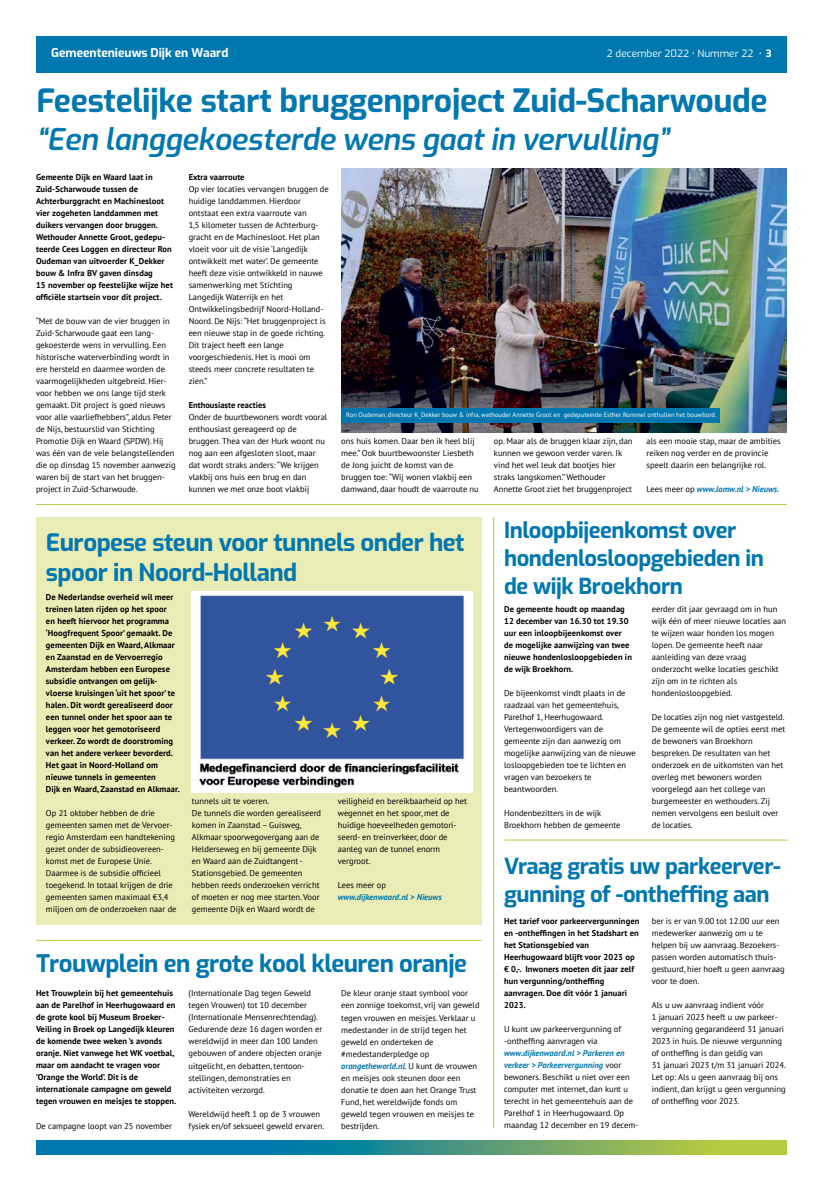
<style>
.page{position:relative;width:823px;height:1191px;background:#fff}
.page>*{position:absolute;margin:0;border:0;box-sizing:border-box;transform-origin:0 0}
.t1{font:700 32px "Exo";letter-spacing:-.01em;color:#0077af}
.t2{font:italic 600 30px "Exo";letter-spacing:-.01em;color:#0077af}
.t3{font:700 24px/30px "Exo";letter-spacing:-.02em;color:#0077af}
.t4{font:700 22px/28px "Exo";letter-spacing:-.02em;color:#0077af}
.t5{font:700 12px "Exo";color:#fff}
.t6{font:10px "Exo";color:#fff}
.t7{font:8.5px/12px "PT Sans";color:#000}
.t8{font:700 8.5px/12px "PT Sans";letter-spacing:.01em;color:#000}
.t9{font:italic 700 8.5px "PT Sans";color:#0077af}
.t10{font:6.5px "PT Sans";color:#fff}
.s1{font-weight:700}
.s2{font-weight:400;font-style:normal;color:#000}
.s3{font-weight:700;font-style:italic;color:#0077af}
</style>
<div class="page">
<div style="left:36px;top:36px;width:750px;height:36px;background:#0077af"></div>
<svg style="left:36px;top:1140px;width:750px;height:15px;background:#439583"></svg>
<hr style="left:36px;top:504px;width:750px;height:1px;background:#b5ca3f">
<hr style="left:504px;top:839px;width:283px;height:1px;background:#b5ca3f">
<hr style="left:36px;top:940px;width:445px;height:1px;background:#b5ca3f">
<img style="left:341px;top:168px;width:445px;height:264px">
<div style="left:36px;top:517px;width:445px;height:407px;background:#e9ecb4"></div>
<hr style="left:493px;top:517px;width:1px;height:611px;background:#b5ca3f">
<img style="left:192px;top:592px;width:280px;height:200px">
<div style="left:341px;top:408px;width:378px;height:14px;background:#0077af"></div>
<h3 class="t5" style="left:51px;top:44px;width:179px">Gemeentenieuws Dijk en Waard</h3>
<p class="t6" style="left:606px;top:47px;width:166px">2 december 2022 • Nummer 22 • <span class="s1">3</span></p>
<h1 class="t1" style="left:36px;top:78px;width:732px">Feestelijke start bruggenproject Zuid-Scharwoude</h1>
<h2 class="t2" style="left:36px;top:117px;width:633px">“Een langgekoesterde wens gaat in vervulling”</h2>
<p class="t8" style="left:36px;top:171px;width:138px">Gemeente Dijk en Waard laat in<br>Zuid-Scharwoude tussen de<br>Achterburggracht en Machinesloot vier zogeheten landdammen met duikers vervangen door bruggen.<br>Wethouder Annette Groot, gedepu&shy;teerde Cees Loggen en directeur Ron<br>Oudeman van uitvoerder K_Dekker bouw &amp; Infra BV gaven dinsdag<br>15 november op feestelijke wijze het officiële startsein voor dit project.</p>
<p class="t7" style="left:36px;top:315px;width:141px">“Met de bouw van de vier bruggen in Zuid-Scharwoude gaat een lang&shy;gekoesterde wens in vervulling. Een historische waterverbinding wordt in ere hersteld en daarmee worden de vaarmogelijkheden uitgebreid. Hier&shy;voor hebben we ons lange tijd sterk gemaakt. Dit project is goed nieuws voor alle vaarliefhebbers”, aldus Peter de Nijs, bestuurslid van Stichting Promotie Dijk en Waard (SPDW). Hij was één van de vele belangstellenden die op dinsdag 15 november aanwezig waren bij de start van het bruggen&shy;project in Zuid-Scharwoude.</p>
<p class="t8" style="left:188px;top:171px;width:57px">Extra vaarroute</p>
<p class="t7" style="left:188px;top:183px;width:142px">Op vier locaties vervangen bruggen de huidige landdammen. Hierdoor ontstaat een extra vaarroute van<br>1,5 kilometer tussen de Achterburg&shy;gracht en de Machinesloot. Het plan vloeit voor uit de visie ‘Langedijk ontwikkelt met water’. De gemeente heeft deze visie ontwikkeld in nauwe samenwerking met Stichting<br>Langedijk Waterrijk en het<br>Ontwikkelingsbedrijf Noord-Holland-<br>Noord. De Nijs: “Het bruggenproject is een nieuwe stap in de goede richting.<br>Dit traject heeft een lange voorgeschiedenis. Het is mooi om steeds meer concrete resultaten te zien.”</p>
<p class="t8" style="left:188px;top:399px;width:79px">Enthousiaste reacties</p>
<p class="t7" style="left:188px;top:411px;width:140px">Onder de buurtbewoners wordt vooral enthousiast gereageerd op de bruggen. Thea van der Hurk woont nu nog aan een afgesloten sloot, maar dat wordt straks anders: “We krijgen vlakbij ons huis een brug en dan kunnen we met onze boot vlakbij</p>
<p class="t10" style="left:346px;top:411px;width:371px">Ron Oudeman, directeur K_Dekker bouw &amp; infra, wethouder Annette Groot en gedeputeerde Esther Rommel onthullen het bouwbord.</p>
<p class="t7" style="left:341px;top:435px;width:139px">ons huis komen. Daar ben ik heel blij mee.” Ook buurtbewoonster Liesbeth de Jong juicht de komst van de bruggen toe: “Wij wonen vlakbij een damwand, daar houdt de vaarroute nu</p>
<p class="t7" style="left:493px;top:435px;width:140px">op. Maar als de bruggen klaar zijn, dan kunnen we gewoon verder varen. Ik vind het wel leuk dat bootjes hier straks langskomen.” Wethouder Annette Groot ziet het bruggenproject</p>
<p class="t7" style="left:646px;top:435px;width:136px">als een mooie stap, maar de ambities reiken nog verder en de provincie speelt daarin een belangrijke rol.</p>
<p class="t9" style="left:646px;top:483px;width:134px"><span class="s2">Lees meer op</span> www.lomw.nl &gt; Nieuws<span class="s2">.</span></p>
<h3 class="t3" style="left:46px;top:526px;width:420px">Europese steun voor tunnels onder het spoor in Noord-Holland</h3>
<p class="t8" style="left:46px;top:591px;width:135px">De Nederlandse overheid wil meer treinen laten rijden op het spoor<br>en heeft hiervoor het programma ‘Hoogfrequent Spoor’ gemaakt. De gemeenten Dijk en Waard, Alkmaar en Zaanstad en de Vervoerregio<br>Amsterdam hebben een Europese subsidie ontvangen om gelijk&shy;vloerse kruisingen ‘uit het spoor’ te halen. Dit wordt gerealiseerd door een tunnel onder het spoor aan te leggen voor het gemotoriseerd verkeer. Zo wordt de doorstroming van het andere verkeer bevorderd.<br>Het gaat in Noord-Holland om nieuwe tunnels in gemeenten<br>Dijk en Waard, Zaanstad en Alkmaar.</p>
<p class="t7" style="left:46px;top:807px;width:132px">Op 21 oktober hebben de drie gemeenten samen met de Vervoer&shy;regio Amsterdam een handtekening gezet onder de subsidieovereen&shy;komst met de Europese Unie.<br>Daarmee is de subsidie officieel toegekend. In totaal krijgen de drie gemeenten samen maximaal €3,4 miljoen om de onderzoeken naar de</p>
<p class="t7" style="left:192px;top:795px;width:131px">tunnels uit te voeren.<br>De tunnels die worden gerealiseerd komen in Zaanstad – Guisweg,<br>Alkmaar spoorwegovergang aan de<br>Helderseweg en bij gemeente Dijk en Waard aan de Zuidtangent -<br>Stationsgebied. De gemeenten hebben reeds onderzoeken verricht of moeten er nog mee starten. Voor gemeente Dijk en Waard wordt de</p>
<p class="t7" style="left:338px;top:795px;width:130px">veiligheid en bereikbaarheid op het wegennet en het spoor, met de huidige hoeveelheden gemotori&shy;seerd- en treinverkeer, door de aanleg van de tunnel enorm vergroot.</p>
<p class="t7" style="left:338px;top:879px;width:50px">Lees meer op</p>
<p class="t9" style="left:338px;top:891px;width:105px">www.dijkenwaard.nl &gt; Nieuws</p>
<h3 class="t3" style="left:36px;top:947px;width:432px">Trouwplein en grote kool kleuren oranje</h3>
<p class="t8" style="left:36px;top:987px;width:142px">Het Trouwplein bij het gemeentehuis aan de Parelhof in Heerhugowaard en de grote kool bij Museum Broeker-Veiling in Broek op Langedijk kleuren de komende twee weken ’s avonds oranje. Niet vanwege het WK voetbal, maar om aandacht te vragen voor ’Orange the World’. Dit is de internationale campagne om geweld tegen vrouwen en meisjes te stoppen.</p>
<p class="t7" style="left:36px;top:1119px;width:137px">De campagne loopt van 25 november</p>
<p class="t7" style="left:188px;top:987px;width:135px">(Internationale Dag tegen Geweld tegen Vrouwen) tot 10 december (Internationale Mensenrechtendag).<br>Gedurende deze 16 dagen worden er wereldwijd in meer dan 100 landen gebouwen of andere objecten oranje uitgelicht, en debatten, tentoon&shy;stellingen, demonstraties en activiteiten verzorgd.</p>
<p class="t7" style="left:188px;top:1107px;width:137px">Wereldwijd heeft 1 op de 3 vrouwen fysiek en/of seksueel geweld ervaren.</p>
<p class="t7" style="left:341px;top:987px;width:140px">De kleur oranje staat symbool voor een zonnige toekomst, vrij van geweld tegen vrouwen en meisjes. Verklaar u medestander in de strijd tegen het geweld en onderteken de #medestanderpledge op <span class="s3">orangetheworld.nl</span>. U kunt de vrouwen en meisjes ook steunen door een donatie te doen aan het Orange Trust<br>Fund, het wereldwijde fonds om geweld tegen vrouwen en meisjes te bestrijden.</p>
<h3 class="t4" style="left:504px;top:515px;width:261px">Inloopbijeenkomst over hondenlosloopgebieden in de wijk Broekhorn</h3>
<p class="t8" style="left:504px;top:603px;width:129px">De gemeente houdt op maandag<br>12 december van 16.30 tot 19.30 uur een inloopbijeenkomst over de mogelijke aanwijzing van twee nieuwe hondenlosloopgebieden in de wijk Broekhorn.</p>
<p class="t7" style="left:504px;top:687px;width:133px">De bijeenkomst vindt plaats in de raadzaal van het gemeentehuis,<br>Parelhof 1, Heerhugowaard.<br>Vertegenwoordigers van de gemeente zijn dan aanwezig om mogelijke aanwijzing van de nieuwe losloopgebieden toe te lichten en vragen van bezoekers te beantwoorden.</p>
<p class="t7" style="left:504px;top:807px;width:118px">Hondenbezitters in de wijk<br>Broekhorn hebben de gemeente</p>
<p class="t7" style="left:651px;top:603px;width:136px">eerder dit jaar gevraagd om in hun wijk één of meer nieuwe locaties aan te wijzen waar honden los mogen lopen. De gemeente heeft naar aanleiding van deze vraag onderzocht welke locaties geschikt zijn om in te richten als hondenlosloopgebied.</p>
<p class="t7" style="left:651px;top:711px;width:135px">De locaties zijn nog niet vastgesteld.<br>De gemeente wil de opties eerst met de bewoners van Broekhorn bespreken. De resultaten van het onderzoek en de uitkomsten van het overleg met bewoners worden voorgelegd aan het college van burgemeester en wethouders. Zij nemen vervolgens een besluit over de locaties.</p>
<h3 class="t4" style="left:504px;top:851px;width:278px">Vraag gratis uw parkeerver&shy;gunning of -ontheffing aan</h3>
<p class="t8" style="left:504px;top:915px;width:137px">Het tarief voor parkeervergunningen en -ontheffingen in het Stadshart en het Stationsgebied van<br>Heerhugowaard blijft voor 2023 op € 0,-. Inwoners moeten dit jaar zelf hun vergunning/ontheffing aanvragen. Doe dit vóór 1 januari<br>2023.</p>
<p class="t7" style="left:504px;top:1023px;width:118px">U kunt uw parkeervergunning of -ontheffing aanvragen via</p>
<p class="t7" style="left:504px;top:1047px;width:136px"><span class="s3">www.dijkenwaard.nl &gt; Parkeren en verkeer &gt; Parkeervergunning</span> voor bewoners. Beschikt u niet over een computer met internet, dan kunt u terecht in het gemeentehuis aan de Parelhof 1 in Heerhugowaard. Op maandag 12 december en 19 decem-</p>
<p class="t7" style="left:651px;top:915px;width:134px">ber is er van 9.00 tot 12.00 uur een medewerker aanwezig om u te helpen bij uw aanvraag. Bezoekers&shy;passen worden automatisch thuis&shy;gestuurd, hier hoeft u geen aanvraag voor te doen.</p>
<p class="t7" style="left:651px;top:999px;width:136px">Als u uw aanvraag indient vóór<br>1 januari 2023 heeft u uw parkeer&shy;vergunning gegarandeerd 31 januari<br>2023 in huis. De nieuwe vergunning of ontheffing is dan geldig van<br>31 januari 2023 t/m 31 januari 2024.<br>Let op: Als u geen aanvraag bij ons indient, dan krijgt u geen vergunning of ontheffing voor 2023.</p>
</div>
